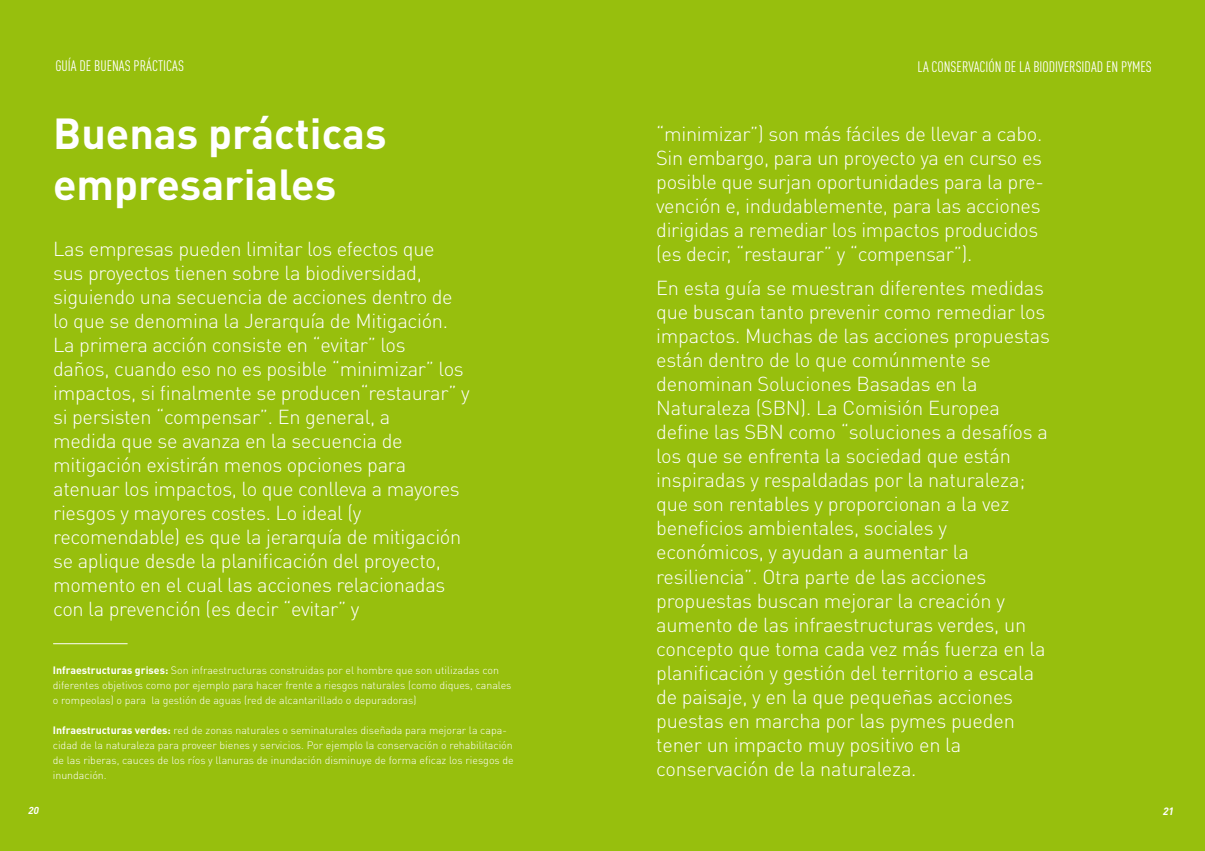
<style>
.page{position:relative;width:1205px;height:851px;background:#fff}
.page>*{position:absolute;margin:0;border:0;box-sizing:border-box;transform-origin:0 0}
.t1{font:700 42.88px/51.4px "DIN Pro";color:#fff}
.t2{font:300 20px/24px "DIN Pro";letter-spacing:-.015em;color:#fff}
.t3{font:15px "DIN Cond";color:#fff}
.t4{font:300 10.62px/15px "DIN Pro";color:#fff}
.t5{font:italic 700 10.5px "DIN Pro";color:#fff}
.t6{font:italic 700 10px "DIN Pro";color:#fff}
.s1{font-weight:700}
</style>
<div class="page">
<div style="left:1px;top:0;width:1204px;height:850px;background:#97bf0d"></div>
<hr style="left:53px;top:643px;width:75px;height:1px;background:#fff">
<p class="t3" style="left:55px;top:56px;width:130px">GUÍA DE BUENAS PRÁCTICAS</p>
<p class="t3" style="left:917px;top:58px;width:236px">LA CONSERVACIÓN DE LA BIODIVERSIDAD EN PYMES</p>
<h1 class="t1" style="left:53px;top:106px;width:335px">Buenas prácticas empresariales</h1>
<p class="t2" style="left:656px;top:120px;width:389px">“minimizar”) son más fáciles de llevar a cabo.<br>Sin embargo, para un proyecto ya en curso es posible que surjan oportunidades para la pre&shy;vención e, indudablemente, para las acciones dirigidas a remediar los impactos producidos (es decir, “restaurar” y “compensar”).</p>
<p class="t2" style="left:656px;top:275px;width:395px">En esta guía se muestran diferentes medidas que buscan tanto prevenir como remediar los impactos. Muchas de las acciones propuestas están dentro de lo que comúnmente se denominan Soluciones Basadas en la Naturaleza (SBN). La Comisión Europea define las SBN como “soluciones a desafíos a los que se enfrenta la sociedad que están inspiradas y respaldadas por la naturaleza; que son rentables y proporcionan a la vez beneficios ambientales, sociales y económicos, y ayudan a aumentar la resiliencia”. Otra parte de las acciones propuestas buscan mejorar la creación y aumento de las infraestructuras verdes, un concepto que toma cada vez más fuerza en la planificación y gestión del territorio a escala de paisaje, y en la que pequeñas acciones puestas en marcha por las pymes pueden tener un impacto muy positivo en la conservación de la naturaleza.</p>
<p class="t2" style="left:53px;top:236px;width:418px">Las empresas pueden limitar los efectos que sus proyectos tienen sobre la biodiversidad, siguiendo una secuencia de acciones dentro de lo que se denomina la Jerarquía de Mitigación.<br>La primera acción consiste en “evitar” los<br>daños, cuando eso no es posible “minimizar” los impactos, si finalmente se producen“restaurar” y si persisten “compensar”. En general, a<br>medida que se avanza en la secuencia de mitigación existirán menos opciones para atenuar los impactos, lo que conlleva a mayores riesgos y mayores costes. Lo ideal (y recomendable) es que la jerarquía de mitigación se aplique desde la planificación del proyecto, momento en el cual las acciones relacionadas con la prevención (es decir “evitar” y</p>
<p class="t4" style="left:53px;top:662px;width:460px"><span class="s1">Infraestructuras grises:</span> Son infraestructuras construidas por el hombre que son utilizadas con diferentes objetivos como por ejemplo para hacer frente a riesgos naturales (como diques, canales o rompeolas) o para la gestión de aguas (red de alcantarillado o depuradoras)</p>
<p class="t4" style="left:53px;top:722px;width:462px"><span class="s1">Infraestructuras verdes:</span> red de zonas naturales o seminaturales diseñada para mejorar la capa&shy;cidad de la naturaleza para proveer bienes y servicios. Por ejemplo la conservación o rehabilitación de las riberas, cauces de los ríos y llanuras de inundación disminuye de forma eficaz los riesgos de inundación.</p>
<p class="t6" style="left:28px;top:803px;width:15px">20</p>
<p class="t5" style="left:1162px;top:803px;width:15px">21</p>
</div>
